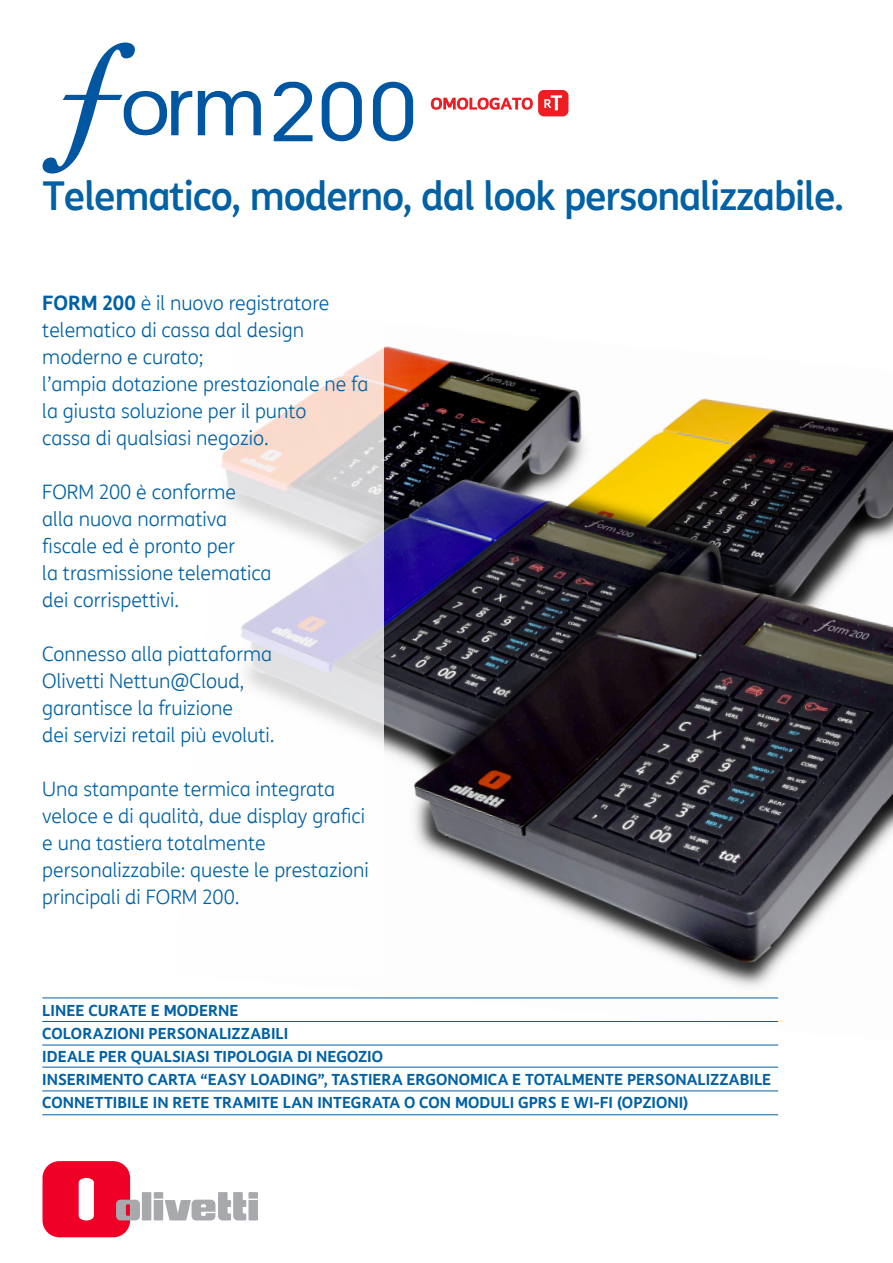
<style>
.page{position:relative;width:893px;height:1263px;background:#fff}
.page>*{position:absolute;margin:0;border:0;box-sizing:border-box;transform-origin:0 0}
.Normale{font:500 39px "TIM Sans";letter-spacing:-.03em;color:#0161a4}
.t1{font:300 19.5px/27px "TIM Sans";color:#0161a4}
.t2{font:700 15px "TIM Sans";color:#0161a4}
.s1{font-weight:700}
</style>
<div class="page">
<img style="left:174px;top:346px;width:719px;height:676px">
<svg style="left:43px;top:1161px;width:97px;height:76px"></svg>
<div style="left:142px;top:1192px;width:9px;height:28px;background:#a8a9ad"></div>
<svg style="left:154px;top:1192px;width:104px;height:28px"></svg>
<svg style="left:174px;top:346px;width:210px;height:628px"></svg>
<hr style="left:42px;top:998px;width:736px;height:1px;background:#0161a4">
<hr style="left:42px;top:1021px;width:736px;height:1px;background:#0161a4">
<hr style="left:42px;top:1045px;width:736px;height:1px;background:#0161a4">
<hr style="left:42px;top:1091px;width:736px;height:1px;background:#0161a4">
<hr style="left:42px;top:1114px;width:736px;height:1px;background:#0161a4">
<hr style="left:42px;top:1067px;width:736px;height:1px;background:#0161a4">
<svg style="left:274px;top:82px;width:39px;height:59px"></svg>
<svg style="left:322px;top:82px;width:40px;height:59px"></svg>
<svg style="left:373px;top:82px;width:40px;height:59px"></svg>
<svg style="left:42px;top:43px;width:150px;height:130px"></svg>
<svg style="left:198px;top:91px;width:63px;height:44px"></svg>
<div style="left:538px;top:90px;width:30px;height:26px;background:#ee1d23;border-radius:6px"></div>
<svg style="left:544px;top:95px;width:18px;height:15px"></svg>
<svg style="left:431px;top:98px;width:102px;height:12px"></svg>
<p class="Normale" style="left:43px;top:167px;width:803px">Telematico, moderno, dal look personalizzabile.</p>
<p class="t1" style="left:42px;top:289px;width:288px"><span class="s1">FORM 200</span> è il nuovo registratore telematico di cassa dal design moderno e curato;</p>
<p class="t1" style="left:42px;top:370px;width:328px">l’ampia dotazione prestazionale ne fa</p>
<p class="t1" style="left:42px;top:397px;width:266px">la giusta soluzione per il punto</p>
<p class="t1" style="left:42px;top:424px;width:228px">cassa di qualsiasi negozio.</p>
<p class="t1" style="left:42px;top:478px;width:195px">FORM 200 è conforme</p>
<p class="t1" style="left:42px;top:505px;width:186px">alla nuova normativa</p>
<p class="t1" style="left:42px;top:532px;width:194px">fiscale ed è pronto per</p>
<p class="t1" style="left:42px;top:559px;width:231px">la trasmissione telematica</p>
<p class="t1" style="left:42px;top:586px;width:138px">dei corrispettivi.</p>
<p class="t1" style="left:42px;top:640px;width:231px">Connesso alla piattaforma</p>
<p class="t1" style="left:42px;top:667px;width:204px">Olivetti Nettun@Cloud,</p>
<p class="t1" style="left:42px;top:694px;width:192px">garantisce la fruizione</p>
<p class="t1" style="left:42px;top:721px;width:234px">dei servizi retail più evoluti.</p>
<p class="t1" style="left:42px;top:775px;width:294px">Una stampante termica integrata</p>
<p class="t1" style="left:42px;top:802px;width:324px">veloce e di qualità, due display grafici</p>
<p class="t1" style="left:42px;top:829px;width:328px">e una tastiera totalmente personalizzabile: queste le prestazioni principali di FORM 200.</p>
<p class="t2" style="left:42px;top:999px;width:198px">LINEE CURATE E MODERNE</p>
<p class="t2" style="left:42px;top:1022px;width:247px">COLORAZIONI PERSONALIZZABILI</p>
<p class="t2" style="left:42px;top:1045px;width:342px">IDEALE PER QUALSIASI TIPOLOGIA DI NEGOZIO</p>
<p class="t2" style="left:42px;top:1068px;width:730px">INSERIMENTO CARTA “EASY LOADING”, TASTIERA ERGONOMICA E TOTALMENTE PERSONALIZZABILE</p>
<p class="t2" style="left:42px;top:1091px;width:648px">CONNETTIBILE IN RETE TRAMITE LAN INTEGRATA O CON MODULI GPRS E WI-FI (OPZIONI)</p>
</div>
